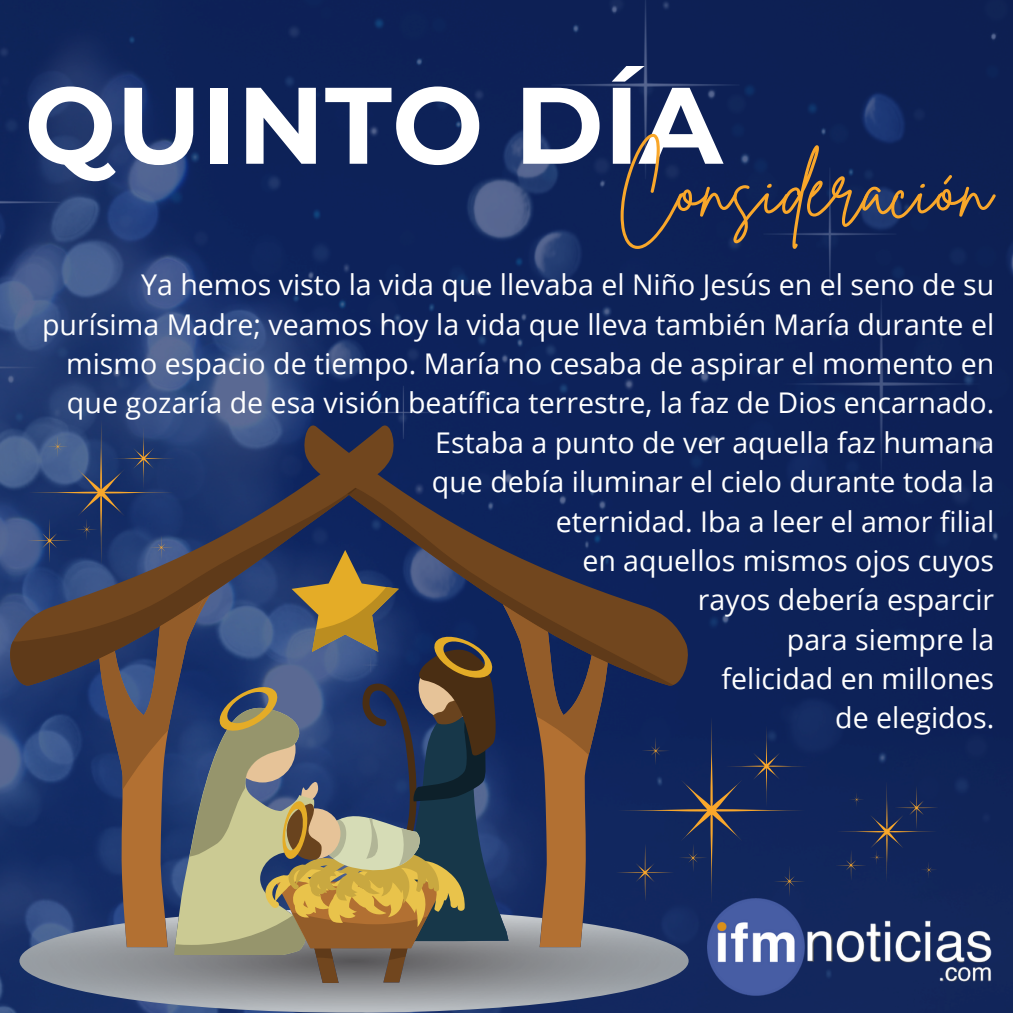
<style>
.page{position:relative;width:1013px;height:1013px;background:#fff}
.page>*{position:absolute;margin:0;border:0;box-sizing:border-box;transform-origin:0 0}
.t1{font:700 108.5px "Montserrat";color:#fff}
.t2{font:79.62px "Brittany Signature";color:#f9a72a}
.t3{font:28.5px/39.4px "Open Sans";color:#fff;text-align:right}
</style>
<div class="page">
<img style="left:0;top:0;width:1012px;height:1012px">
<img style="left:19px;top:910px;width:669px;height:102px">
<svg style="left:607px;top:688px;width:7px;height:259px;background:#1a2f63"></svg>
<svg style="left:6px;top:420px;width:21px;height:268px;background:#3c5587"></svg>
<div style="left:607px;top:420px;width:85px;height:268px;background:#0d225a"></div>
<svg style="left:10px;top:493px;width:17px;height:192px;background:#414b6c"></svg>
<svg style="left:607px;top:488px;width:66px;height:197px;background:#2f2e45"></svg>
<img style="left:707px;top:898px;width:285px;height:97px">
<div style="left:616px;top:716px;width:191px;height:188px;background:#11255d"></div>
<svg style="left:835px;top:781px;width:103px;height:101px;background:#172859"></svg>
<svg style="left:27px;top:420px;width:580px;height:562px;background:#51525d"></svg>
<p class="t1" style="left:25px;top:59px;width:699px">QUINTO DÍA</p>
<p class="t2" style="left:616px;top:137px;width:376px">Consideración</p>
<p class="t3" style="left:42px;top:264px;width:953px">Ya hemos visto la vida que llevaba el Niño Jesús en el seno de su purísima Madre; veamos hoy la vida que lleva también María durante el mismo espacio de tiempo. María no cesaba de aspirar el momento en que gozaría de esa visión beatífica terrestre, la faz de Dios encarnado.<br>Estaba a punto de ver aquella faz humana</p>
<h1 class="t3" style="left:432px;top:461px;width:564px">que debía iluminar el cielo durante toda la</h1>
<h2 class="t3" style="left:555px;top:501px;width:440px">eternidad. Iba a leer el amor filial</h2>
<p class="t3" style="left:582px;top:540px;width:413px">en aquellos mismos ojos cuyos</p>
<p class="t3" style="left:697px;top:579px;width:298px">rayos debería esparcir</p>
<p class="t3" style="left:786px;top:619px;width:209px">para siempre la</p>
<p class="t3" style="left:721px;top:658px;width:274px">felicidad en millones</p>
<p class="t3" style="left:835px;top:697px;width:160px">de elegidos.</p>
</div>
